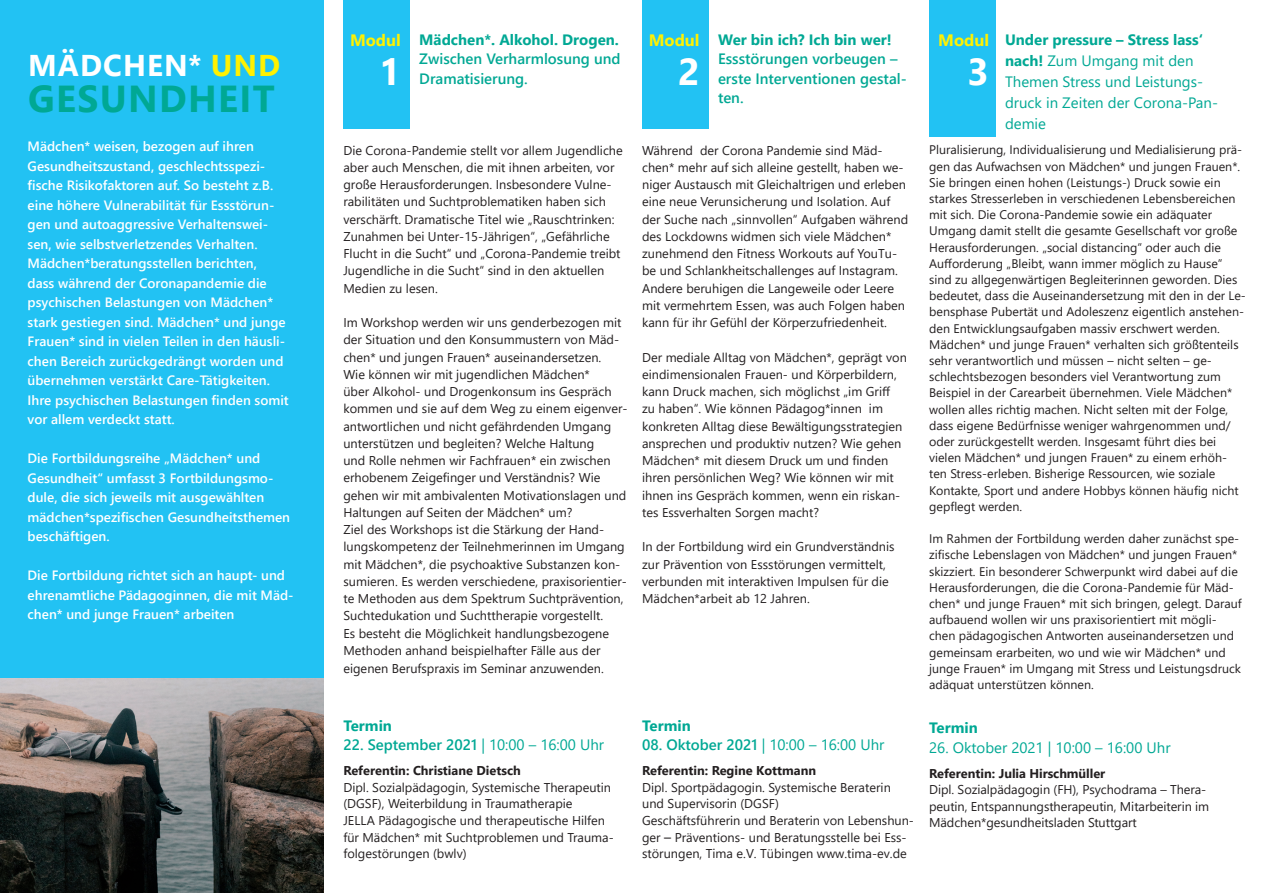
<style>
.page{position:relative;width:1263px;height:893px;background:#fff}
.page>*{position:absolute;margin:0;border:0;box-sizing:border-box;transform-origin:0 0}
.t1{font:700 37.5px "Segoe UI";letter-spacing:.035em;color:#00a894}
.t2{font:700 37.5px "Segoe UI";color:#fff}
.t3{font:700 30px "Segoe UI";letter-spacing:.035em;color:#fff}
.t4{font:700 16.5px "Segoe UI";color:#fff101}
.t5{font:15px/21px "Segoe UI";color:#00a894}
.t6{font:600 15px/19.5px "Segoe UI";color:#00a894}
.t7{font:700 15px "Segoe UI";color:#00a894}
.t8{font:600 13.5px/19.5px "Segoe UI";color:#fff}
.t9{font:12.75px/17.2px "Segoe UI";color:#231f20}
.t10{font:700 12.75px "Segoe UI";color:#231f20}
.t11{font:12.45px/16.2px "Segoe UI";color:#231f20}
.s1{color:#fff101}
.s2{font-weight:400}
.s3{font-weight:600}
.s4{font-weight:700}
</style>
<div class="page">
<div style="left:0;top:0;width:323px;height:741px;background:#22c2f3"></div>
<div style="left:343px;top:0;width:67px;height:129px;background:#22c2f3"></div>
<div style="left:642px;top:0;width:67px;height:129px;background:#22c2f3"></div>
<img style="left:0;top:678px;width:323px;height:215px">
<div style="left:929px;top:0;width:67px;height:136px;background:#22c2f3"></div>
<h2 class="t3" style="left:28px;top:37px;width:254px">MÄDCHEN* <span class="s1">UND</span></h2>
<h1 class="t1" style="left:28px;top:63px;width:248px">GESUNDHEIT</h1>
<p class="t8" style="left:28px;top:135px;width:263px">Mädchen* weisen, bezogen auf ihren Gesundheitszustand, geschlechtsspezi&shy;fische Risikofaktoren auf. So besteht z.B. eine höhere Vulnerabilität für Essstörun&shy;gen und autoaggressive Verhaltenswei&shy;sen, wie selbstverletzendes Verhalten.<br>Mädchen*beratungsstellen berichten,<br>dass während der Coronapandemie die psychischen Belastungen von Mädchen* stark gestiegen sind. Mädchen* und junge Frauen* sind in vielen Teilen in den häusli&shy;chen Bereich zurückgedrängt worden und übernehmen verstärkt Care-Tätigkeiten.<br>Ihre psychischen Belastungen finden somit vor allem verdeckt statt.</p>
<p class="t8" style="left:28px;top:447px;width:264px">Die Fortbildungsreihe „Mädchen* und Gesundheit“ umfasst 3 Fortbildungsmo&shy;dule, die sich jeweils mit ausgewählten mädchen*spezifischen Gesundheitsthemen beschäftigen.</p>
<p class="t8" style="left:28px;top:564px;width:268px">Die Fortbildung richtet sich an haupt- und ehrenamtliche Pädagoginnen, die mit Mäd&shy;chen* und junge Frauen* arbeiten</p>
<p class="t4" style="left:350px;top:25px;width:52px">Modul</p>
<h1 class="t2" style="left:379px;top:36px;width:23px">1</h1>
<p class="t7" style="left:419px;top:25px;width:201px">Mädchen*. Alkohol. Drogen.</p>
<p class="t6" style="left:419px;top:48px;width:203px">Zwischen Verharmlosung und<br>Dramatisierung.</p>
<p class="t9" style="left:343px;top:140px;width:281px">Die Corona-Pandemie stellt vor allem Jugendliche aber auch Menschen, die mit ihnen arbeiten, vor große Herausforderungen. Insbesondere Vulne&shy;rabilitäten und Suchtproblematiken haben sich verschärft. Dramatische Titel wie „Rauschtrinken:<br>Zunahmen bei Unter-15-Jährigen“, „Gefährliche Flucht in die Sucht“ und „Corona-Pandemie treibt Jugendliche in die Sucht“ sind in den aktuellen Medien zu lesen.</p>
<p class="t9" style="left:343px;top:313px;width:286px">Im Workshop werden wir uns genderbezogen mit der Situation und den Konsummustern von Mäd&shy;chen* und jungen Frauen* auseinandersetzen.<br>Wie können wir mit jugendlichen Mädchen*<br>über Alkohol- und Drogenkonsum ins Gespräch kommen und sie auf dem Weg zu einem eigenver&shy;antwortlichen und nicht gefährdenden Umgang unterstützen und begleiten? Welche Haltung<br>und Rolle nehmen wir Fachfrauen* ein zwischen erhobenem Zeigefinger und Verständnis? Wie gehen wir mit ambivalenten Motivationslagen und Haltungen auf Seiten der Mädchen* um?<br>Ziel des Workshops ist die Stärkung der Hand&shy;lungskompetenz der Teilnehmerinnen im Umgang mit Mädchen*, die psychoaktive Substanzen kon&shy;sumieren. Es werden verschiedene, praxisorientier&shy;te Methoden aus dem Spektrum Suchtprävention, Suchtedukation und Suchttherapie vorgestellt.<br>Es besteht die Möglichkeit handlungsbezogene Methoden anhand beispielhafter Fälle aus der eigenen Berufspraxis im Seminar anzuwenden.</p>
<p class="t7" style="left:343px;top:711px;width:50px">Termin</p>
<p class="t6" style="left:343px;top:734px;width:262px">22. September 2021 <span class="s2">| 10:00 – 16:00 Uhr</span></p>
<p class="t10" style="left:343px;top:759px;width:179px">Referentin: Christiane Dietsch</p>
<p class="t9" style="left:343px;top:778px;width:272px;line-height:16.5px">Dipl. Sozialpädagogin, Systemische Therapeutin (DGSF), Weiterbildung in Traumatherapie<br>JELLA Pädagogische und therapeutische Hilfen für Mädchen* mit Suchtproblemen und Trauma&shy;folgestörungen (bwlv)</p>
<p class="t4" style="left:649px;top:25px;width:52px">Modul</p>
<h1 class="t2" style="left:678px;top:36px;width:23px">2</h1>
<p class="t7" style="left:718px;top:25px;width:175px">Wer bin ich? Ich bin wer!</p>
<p class="t6" style="left:718px;top:48px;width:190px">Essstörungen vorbeugen – erste Interventionen gestal&shy;ten.</p>
<p class="t9" style="left:642px;top:140px;width:268px">Während der Corona Pandemie sind Mäd&shy;chen* mehr auf sich alleine gestellt, haben we&shy;niger Austausch mit Gleichaltrigen und erleben eine neue Verunsicherung und Isolation. Auf der Suche nach „sinnvollen“ Aufgaben während des Lockdowns widmen sich viele Mädchen* zunehmend den Fitness Workouts auf YouTu&shy;be und Schlankheitschallenges auf Instagram.<br>Andere beruhigen die Langeweile oder Leere mit vermehrtem Essen, was auch Folgen haben kann für ihr Gefühl der Körperzufriedenheit.</p>
<p class="t9" style="left:642px;top:347px;width:266px">Der mediale Alltag von Mädchen*, geprägt von eindimensionalen Frauen- und Körperbildern, kann Druck machen, sich möglichst „im Griff<br>zu haben“. Wie können Pädagog*innen im konkreten Alltag diese Bewältigungsstrategien ansprechen und produktiv nutzen? Wie gehen Mädchen* mit diesem Druck um und finden ihren persönlichen Weg? Wie können wir mit ihnen ins Gespräch kommen, wenn ein riskan&shy;tes Essverhalten Sorgen macht?</p>
<p class="t9" style="left:642px;top:537px;width:254px">In der Fortbildung wird ein Grundverständnis zur Prävention von Essstörungen vermittelt, verbunden mit interaktiven Impulsen für die Mädchen*arbeit ab 12 Jahren.</p>
<p class="t7" style="left:642px;top:711px;width:50px">Termin</p>
<p class="t5" style="left:642px;top:733px;width:244px"><span class="s3">08. Oktober 2021</span> | 10:00 – 16:00 Uhr</p>
<p class="t10" style="left:642px;top:759px;width:175px">Referentin: Regine Kottmann</p>
<p class="t9" style="left:642px;top:778px;width:273px;line-height:16.5px">Dipl. Sportpädagogin. Systemische Beraterin und Supervisorin (DGSF)<br>Geschäftsführerin und Beraterin von Lebenshun&shy;ger – Präventions- und Beratungsstelle bei Ess&shy;störungen, Tima e.V. Tübingen www.tima-ev.de</p>
<p class="t4" style="left:938px;top:25px;width:52px">Modul</p>
<h1 class="t2" style="left:967px;top:36px;width:23px">3</h1>
<p class="t5" style="left:1005px;top:28px;width:215px"><span class="s4">Under pressure – Stress lass‘ nach!</span> Zum Umgang mit den<br>Themen Stress und Leistungs&shy;druck in Zeiten der Corona-Pan&shy;demie</p>
<p class="t11" style="left:929px;top:141px;width:318px">Pluralisierung, Individualisierung und Medialisierung prä&shy;gen das Aufwachsen von Mädchen* und jungen Frauen*.<br>Sie bringen einen hohen (Leistungs-) Druck sowie ein starkes Stresserleben in verschiedenen Lebensbereichen mit sich. Die Corona-Pandemie sowie ein adäquater Umgang damit stellt die gesamte Gesellschaft vor große Herausforderungen. „social distancing“ oder auch die Aufforderung „Bleibt, wann immer möglich zu Hause“ sind zu allgegenwärtigen Begleiterinnen geworden. Dies bedeutet, dass die Auseinandersetzung mit den in der Le&shy;bensphase Pubertät und Adoleszenz eigentlich anstehen&shy;den Entwicklungsaufgaben massiv erschwert werden.<br>Mädchen* und junge Frauen* verhalten sich größtenteils sehr verantwortlich und müssen – nicht selten – ge&shy;schlechtsbezogen besonders viel Verantwortung zum Beispiel in der Carearbeit übernehmen. Viele Mädchen* wollen alles richtig machen. Nicht selten mit der Folge, dass eigene Bedürfnisse weniger wahrgenommen und/ oder zurückgestellt werden. Insgesamt führt dies bei vielen Mädchen* und jungen Frauen* zu einem erhöh&shy;ten Stress-erleben. Bisherige Ressourcen, wie soziale Kontakte, Sport und andere Hobbys können häufig nicht gepflegt werden.</p>
<p class="t11" style="left:929px;top:530px;width:314px">Im Rahmen der Fortbildung werden daher zunächst spe&shy;zifische Lebenslagen von Mädchen* und jungen Frauen* skizziert. Ein besonderer Schwerpunkt wird dabei auf die Herausforderungen, die die Corona-Pandemie für Mäd&shy;chen* und junge Frauen* mit sich bringen, gelegt. Darauf aufbauend wollen wir uns praxisorientiert mit mögli&shy;chen pädagogischen Antworten auseinandersetzen und gemeinsam erarbeiten, wo und wie wir Mädchen* und junge Frauen* im Umgang mit Stress und Leistungsdruck adäquat unterstützen können.</p>
<p class="t7" style="left:929px;top:714px;width:50px">Termin</p>
<p class="t5" style="left:929px;top:736px;width:243px">26. Oktober 2021 | 10:00 – 16:00 Uhr</p>
<p class="t10" style="left:929px;top:761px;width:178px">Referentin: Julia Hirschmüller</p>
<p class="t9" style="left:929px;top:780px;width:282px;line-height:16.5px">Dipl. Sozialpädagogin (FH), Psychodrama – Thera&shy;peutin, Entspannungstherapeutin, Mitarbeiterin im<br>Mädchen*gesundheitsladen Stuttgart</p>
</div>
